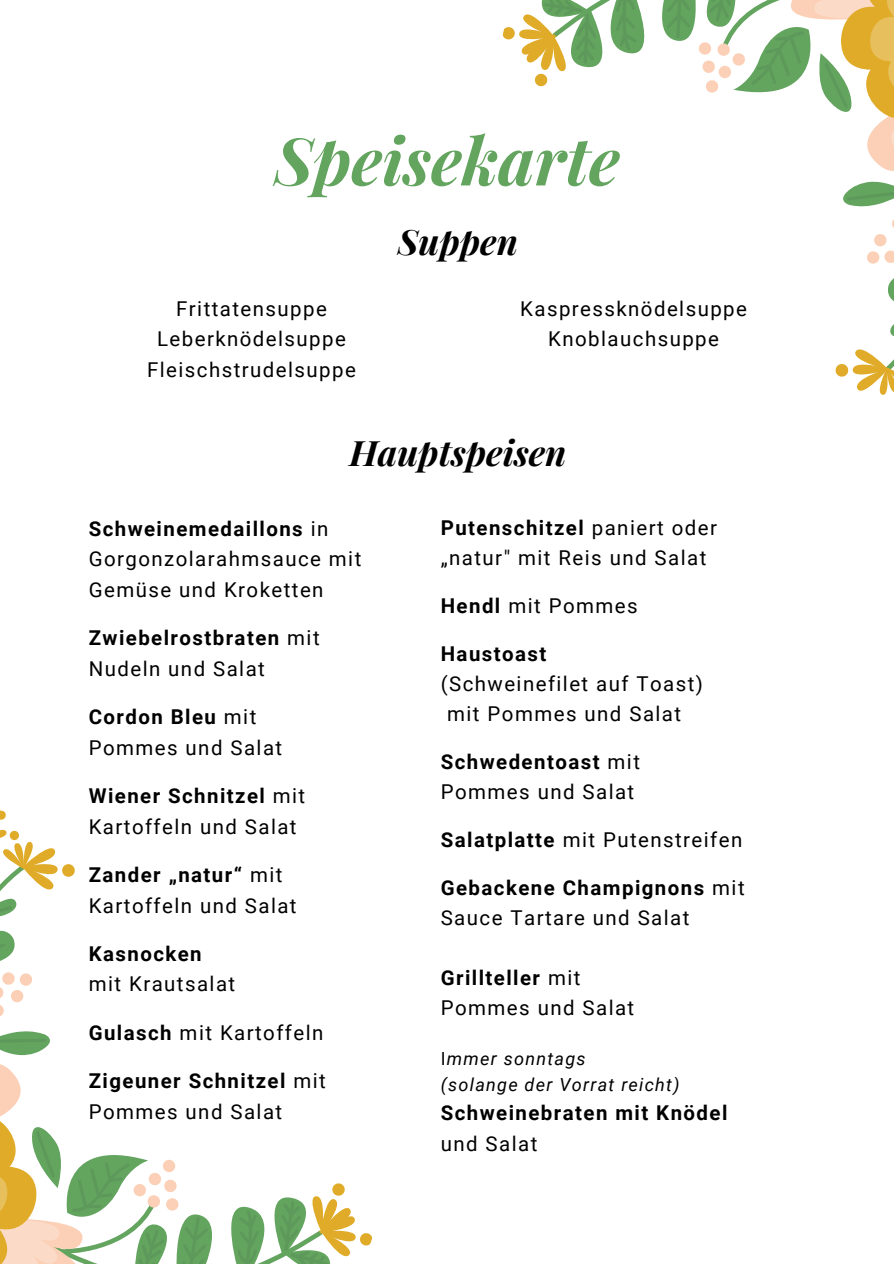
<style>
.page{position:relative;width:894px;height:1264px;background:#fff}
.page>*{position:absolute;margin:0;border:0;box-sizing:border-box;transform-origin:0 0}
.t1{font:italic 700 65.7px "Playfair Display";color:#63a45f}
.t2{font:italic 700 35.1px "Playfair Display";color:#000}
.t3{font:20.4px "Roboto";letter-spacing:.07em;color:#000}
.t4{font:700 20.4px "Roboto";letter-spacing:.07em;color:#000}
.t5{font:italic 18px "Roboto";letter-spacing:.07em;color:#000}
.s1{font-weight:400}
.s2{font-weight:700}
.s3{font-style:normal}
</style>
<div class="page">
<svg style="left:502px;top:0;width:392px;height:395px"></svg>
<svg style="left:0;top:810px;width:372px;height:453px"></svg>
<p class="t1" style="left:274px;top:114px;width:347px">Speisekarte</p>
<p class="t3" style="left:176px;top:297px;width:152px">Frittatensuppe</p>
<p class="t3" style="left:157px;top:327px;width:190px">Leberknödelsuppe</p>
<p class="t3" style="left:147px;top:358px;width:210px">Fleischstrudelsuppe</p>
<p class="t2" style="left:398px;top:217px;width:121px">Suppen</p>
<p class="t3" style="left:520px;top:297px;width:228px">Kaspressknödelsuppe</p>
<p class="t3" style="left:548px;top:327px;width:172px">Knoblauchsuppe</p>
<p class="t2" style="left:349px;top:428px;width:218px">Hauptspeisen</p>
<p class="t4" style="left:89px;top:516px;width:241px">Schweinemedaillons <span class="s1">in</span></p>
<p class="t3" style="left:89px;top:547px;width:274px">Gorgonzolarahmsauce mit</p>
<p class="t3" style="left:89px;top:578px;width:236px">Gemüse und Kroketten</p>
<p class="t4" style="left:89px;top:626px;width:232px">Zwiebelrostbraten <span class="s1">mit</span></p>
<p class="t3" style="left:89px;top:657px;width:178px">Nudeln und Salat</p>
<p class="t4" style="left:89px;top:705px;width:169px">Cordon Bleu <span class="s1">mit</span></p>
<p class="t3" style="left:89px;top:735px;width:195px">Pommes und Salat</p>
<p class="t4" style="left:89px;top:784px;width:218px">Wiener Schnitzel <span class="s1">mit</span></p>
<p class="t3" style="left:89px;top:814px;width:209px">Kartoffeln und Salat</p>
<p class="t4" style="left:89px;top:863px;width:195px">Zander „natur“ <span class="s1">mit</span></p>
<p class="t3" style="left:89px;top:893px;width:209px">Kartoffeln und Salat</p>
<p class="t4" style="left:89px;top:941px;width:114px">Kasnocken</p>
<p class="t3" style="left:89px;top:972px;width:148px">mit Krautsalat</p>
<p class="t3" style="left:89px;top:1020px;width:236px"><span class="s2">Gulasch</span> mit Kartoffeln</p>
<p class="t4" style="left:89px;top:1068px;width:238px">Zigeuner Schnitzel <span class="s1">mit</span></p>
<p class="t3" style="left:89px;top:1099px;width:195px">Pommes und Salat</p>
<p class="t4" style="left:440px;top:516px;width:277px">Putenschitzel <span class="s1">paniert oder</span></p>
<p class="t3" style="left:440px;top:546px;width:267px">„natur" mit Reis und Salat</p>
<p class="t3" style="left:440px;top:594px;width:198px"><span class="s2">Hendl</span> mit Pommes</p>
<p class="t4" style="left:440px;top:642px;width:107px">Haustoast</p>
<p class="t3" style="left:440px;top:672px;width:264px">(Schweinefilet auf Toast)</p>
<p class="t3" style="left:447px;top:702px;width:235px">mit Pommes und Salat</p>
<p class="t4" style="left:440px;top:750px;width:201px">Schwedentoast <span class="s1">mit</span></p>
<p class="t3" style="left:440px;top:780px;width:195px">Pommes und Salat</p>
<p class="t3" style="left:440px;top:827px;width:303px"><span class="s2">Salatplatte</span> mit Putenstreifen</p>
<p class="t4" style="left:440px;top:875px;width:305px">Gebackene Champignons <span class="s1">mit</span></p>
<p class="t3" style="left:440px;top:905px;width:250px">Sauce Tartare und Salat</p>
<p class="t4" style="left:440px;top:966px;width:141px">Grillteller <span class="s1">mit</span></p>
<p class="t3" style="left:440px;top:996px;width:195px">Pommes und Salat</p>
<p class="t5" style="left:440px;top:1048px;width:146px"><span class="s3">I</span>mmer sonntags</p>
<p class="t5" style="left:440px;top:1074px;width:240px">(solange der Vorrat reicht)</p>
<p class="t4" style="left:440px;top:1101px;width:288px">Schweinebraten mit Knödel</p>
<p class="t3" style="left:440px;top:1131px;width:98px">und Salat</p>
</div>
